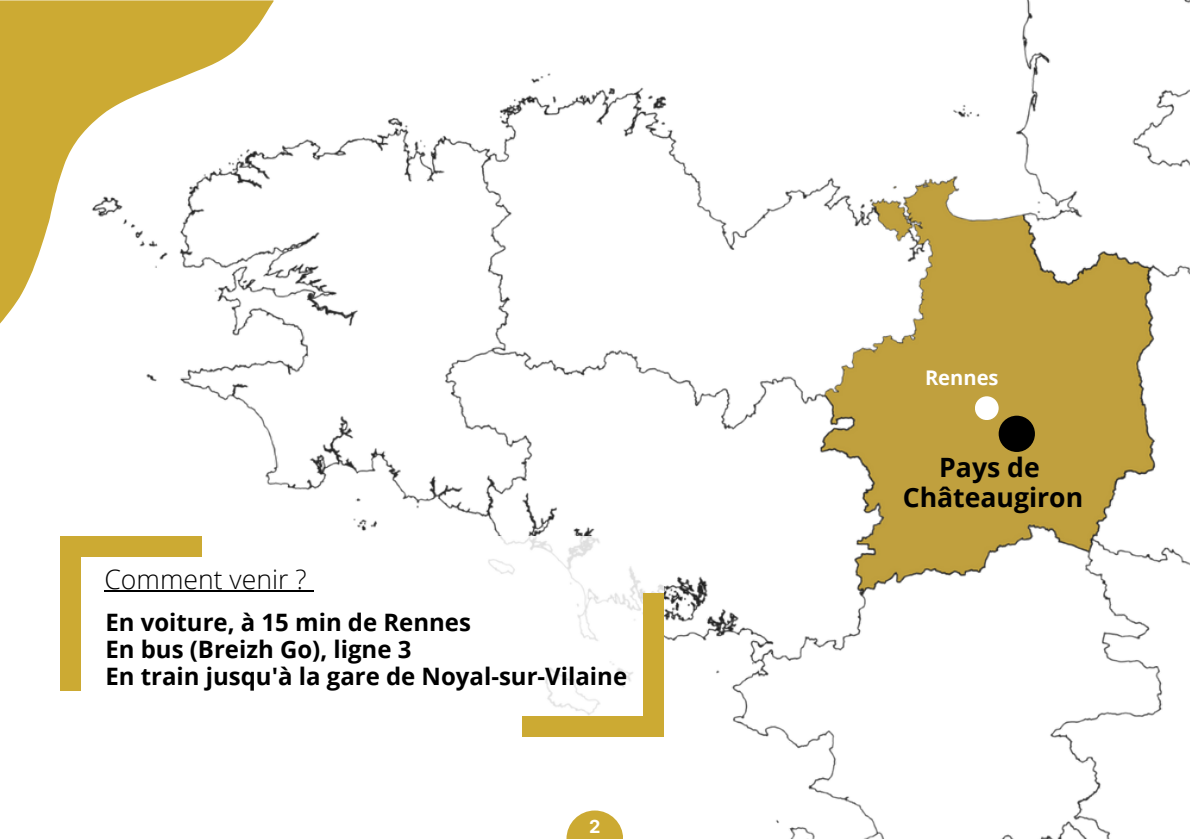
<style>
.page{position:relative;width:1190px;height:839px;background:#fff}
.page>*{position:absolute;margin:0;border:0;box-sizing:border-box;transform-origin:0 0}
.t1{font:700 26.6px "Open Sans";color:#000}
.t2{font:300 26.6px "Open Sans";color:#000}
.t3{font:700 24px "Open Sans";color:#000}
.t4{font:700 20.2px "Open Sans";color:#fff}
.t5{font:700 18px "Inter";color:#fff}
</style>
<div class="page">
<img style="left:146px;top:0;width:1044px;height:838px">
<div style="left:975px;top:396px;width:24px;height:24px;background:#fff;border-radius:50%"></div>
<div style="left:999px;top:415px;width:36px;height:37px;background:#000;border-radius:50%"></div>
<div style="left:60px;top:536px;width:604px;height:210px;background:#fff"></div>
<div style="left:522px;top:716px;width:142px;height:20px;background:#ca3"></div>
<div style="left:643px;top:593px;width:21px;height:143px;background:#ca3"></div>
<div style="left:60px;top:536px;width:142px;height:21px;background:#ca3"></div>
<div style="left:60px;top:547px;width:20px;height:143px;background:#ca3"></div>
<svg style="left:0;top:0;width:274px;height:336px"></svg>
<hr style="left:104px;top:590px;width:203px;height:1px;background:#000">
<svg style="left:566px;top:810px;width:57px;height:28px;fill:#ca3"></svg>
<p class="t2" style="left:104px;top:560px;width:204px">Comment venir ?</p>
<p class="t3" style="left:105px;top:605px;width:367px">En voiture, à 15 min de Rennes</p>
<p class="t3" style="left:105px;top:632px;width:308px">En bus (Breizh Go), ligne 3</p>
<p class="t3" style="left:105px;top:659px;width:523px">En train jusqu'à la gare de Noyal-sur-Vilaine</p>
<p class="t5" style="left:589px;top:815px;width:13px">2</p>
<p class="t4" style="left:925px;top:363px;width:75px">Rennes</p>
<p class="t1" style="left:939px;top:448px;width:102px">Pays de</p>
<p class="t1" style="left:903px;top:478px;width:182px">Châteaugiron</p>
</div>
